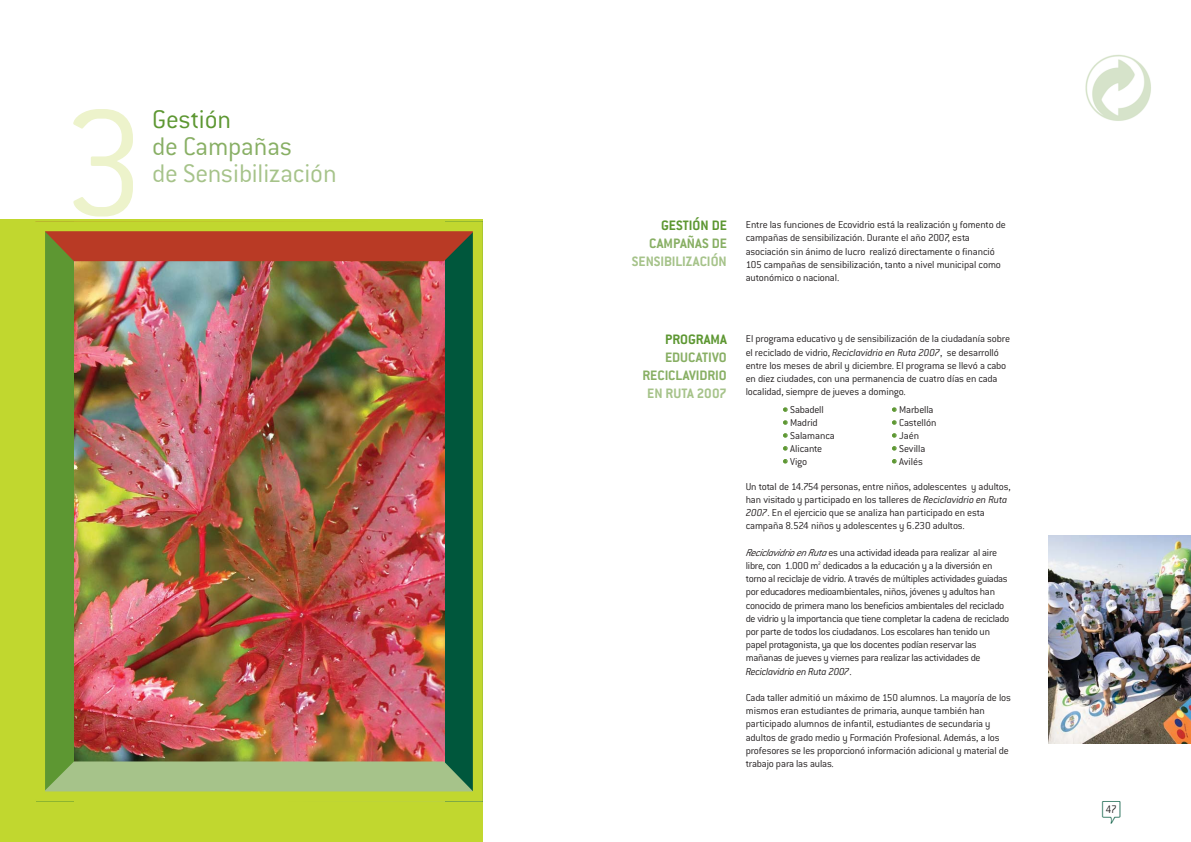
<style>
.page{position:relative;width:1191px;height:842px;background:#fff}
.page>*{position:absolute;margin:0;border:0;box-sizing:border-box;transform-origin:0 0}
.t1{font:300 165.3px "Conduit ITC";color:#edf3cb}
.t2{font:300 28px/27px "Conduit ITC";letter-spacing:-.01em;color:#88af64}
.t3{font:300 28px "Conduit ITC";letter-spacing:-.01em;color:#a6c38a}
.t4{font:26.8px "Komika Bubbles";color:#00573c}
.t5{font:700 15px/18px "Conduit ITC";color:#88af64;text-align:right}
.t6{font:700 15px/18px "Conduit ITC";color:#a6c38a;text-align:right}
.t7{font:300 12px "Conduit ITC";color:#231f20;scale:.91 1}
.t8{font:300 11px/13.2px "Conduit ITC";letter-spacing:-.015em;color:#231f20}
.s1{color:#5d9732}
.s2{color:#88af64}
.s3{color:#a6c38a}
.s4{font-style:italic}
.s5{font-weight:700;color:#5d9732}
</style>
<div class="page">
<img style="left:1085px;top:54px;width:66px;height:67px">
<div style="left:0;top:220px;width:483px;height:622px;background:#c1d72f"></div>
<img style="left:74px;top:261px;width:371px;height:500px">
<div style="left:36px;top:221px;width:38px;height:580px;background:#5d9732"></div>
<div style="left:445px;top:221px;width:38px;height:580px;background:#00573c"></div>
<div style="left:46px;top:232px;width:426px;height:29px;background:#b93a25"></div>
<svg style="left:46px;top:761px;width:426px;height:29px;background:#9dbc83"></svg>
<div style="left:35px;top:221px;width:448px;height:580px;border:10px solid #c1d72f"></div>
<img style="left:1048px;top:535px;width:142px;height:209px">
<p class="t1" style="left:62px;top:105px;width:86px">3</p>
<p class="t2" style="left:152px;top:109px;width:141px"><span class="s1">Gestión<br></span>de Campañas</p>
<p class="t3" style="left:152px;top:164px;width:186px">de Sensibilización</p>
<p class="t6" style="left:632px;top:217px;width:96px"><span class="s1">GESTIÓN DE<br></span><span class="s2">CAMPAÑAS DE<br></span>SENSIBILIZACIÓN</p>
<p class="t8" style="left:746px;top:219px;width:262px">Entre las funciones de Ecovidrio está la realización y fomento de campañas de sensibilización. Durante el año 2007, esta asociación sin ánimo de lucro realizó directamente o financió 105 campañas de sensibilización, tanto a nivel municipal como autonómico o nacional.</p>
<p class="t5" style="left:642px;top:332px;width:86px"><span class="s1">PROGRAMA<br></span>EDUCATIVO<br>RECICLAVIDRIO<br><span class="s3">EN RUTA 2007</span></p>
<p class="t8" style="left:746px;top:333px;width:266px">El programa educativo y de sensibilización de la ciudadanía sobre el reciclado de vidrio, <span class="s4">Reciclavidrio en Ruta 2007</span>, se desarrolló entre los meses de abril y diciembre. El programa se llevó a cabo en diez ciudades, con una permanencia de cuatro días en cada localidad, siempre de jueves a domingo.</p>
<p class="t8" style="left:783px;top:404px;width:42px"><span class="s5">•</span> Sabadell</p>
<p class="t8" style="left:783px;top:417px;width:36px"><span class="s5">•</span> Madrid</p>
<p class="t8" style="left:783px;top:430px;width:53px"><span class="s5">•</span> Salamanca</p>
<p class="t8" style="left:783px;top:443px;width:41px"><span class="s5">•</span> Alicante</p>
<p class="t8" style="left:783px;top:456px;width:26px"><span class="s5">•</span> Vigo</p>
<p class="t8" style="left:892px;top:404px;width:43px"><span class="s5">•</span> Marbella</p>
<p class="t8" style="left:892px;top:417px;width:46px"><span class="s5">•</span> Castellón</p>
<p class="t8" style="left:892px;top:430px;width:29px"><span class="s5">•</span> Jaén</p>
<p class="t8" style="left:892px;top:443px;width:35px"><span class="s5">•</span> Sevilla</p>
<p class="t8" style="left:892px;top:456px;width:33px"><span class="s5">•</span> Avilés</p>
<p class="t8" style="left:746px;top:481px;width:266px">Un total de 14.754 personas, entre niños, adolescentes y adultos, han visitado y participado en los talleres de <span class="s4">Reciclavidrio en Ruta 2007</span>. En el ejercicio que se analiza han participado en esta campaña 8.524 niños y adolescentes y 6.230 adultos.</p>
<p class="t8" style="left:746px;top:547px;width:265px"><span class="s4">Reciclavidrio en Ruta</span>es una actividad ideada para realizar al aire libre, con 1.000 m<sup>2</sup> dedicados a la educación y a la diversión en torno al reciclaje de vidrio. A través de múltiples actividades guiadas por educadores medioambientales, niños, jóvenes y adultos han conocido de primera mano los beneficios ambientales del reciclado de vidrio y la importancia que tiene completar la cadena de reciclado por parte de todos los ciudadanos. Los escolares han tenido un papel protagonista, ya que los docentes podían reservar las mañanas de jueves y viernes para realizar las actividades de <span class="s4">Reciclavidrio en Ruta 2007</span>.</p>
<p class="t8" style="left:746px;top:692px;width:267px">Cada taller admitió un máximo de 150 alumnos. La mayoría de los mismos eran estudiantes de primaria, aunque también han participado alumnos de infantil, estudiantes de secundaria y adultos de grado medio y Formación Profesional. Además, a los profesores se les proporcionó información adicional y material de trabajo para las aulas.</p>
<p class="t4" style="left:1100px;top:796px;width:23px">D</p>
<p class="t7" style="left:1105px;top:804px;width:14px">47</p>
</div>
